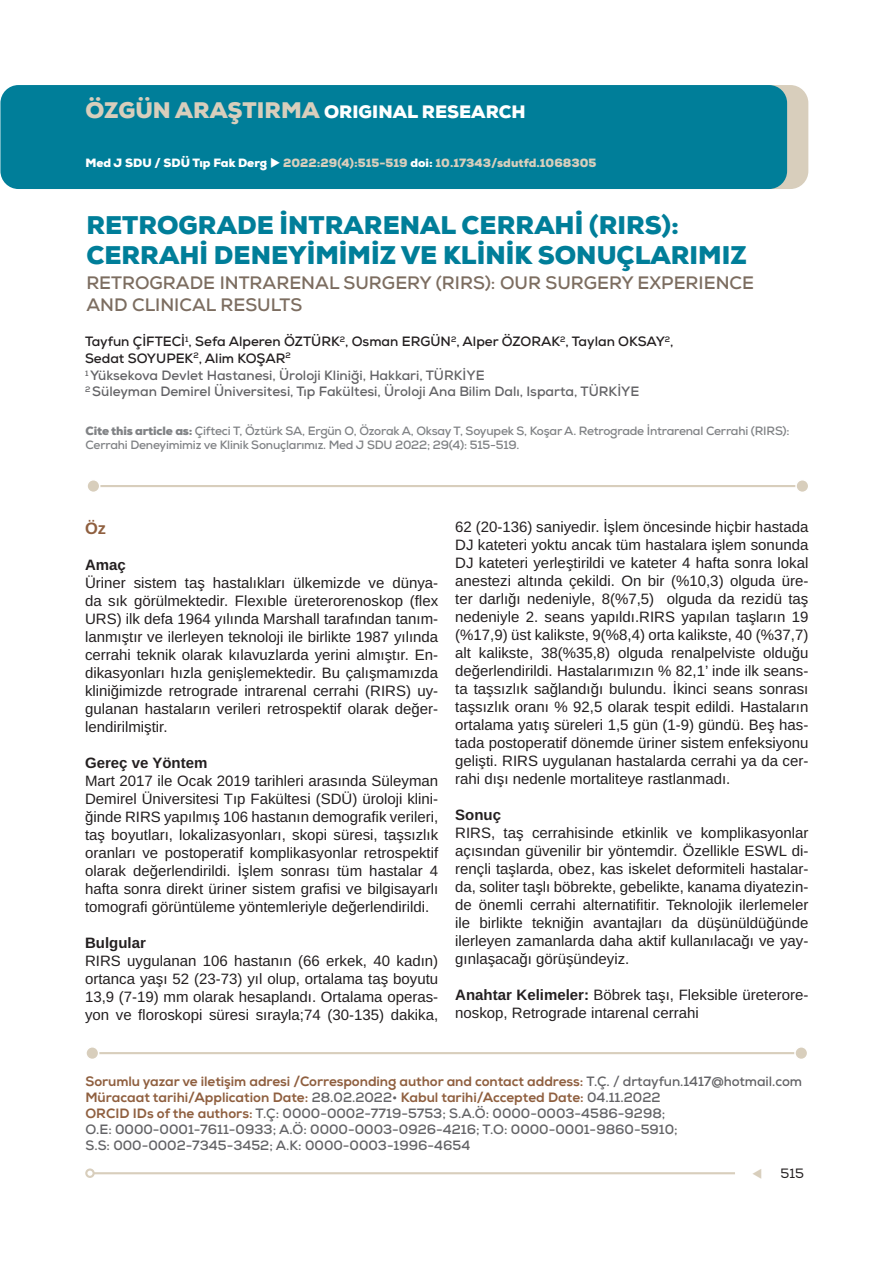
<style>
.page{position:relative;width:893px;height:1263px;background:#fff}
.page>*{position:absolute;margin:0;border:0;box-sizing:border-box;transform-origin:0 0}
.t1{font:900 25.5px/30.6px "Nexa";color:#007e99}
.t2{font:700 18px/21.6px "Nexa";color:#7c6d60}
.t3{font:900 18px "Nexa";color:#fff}
.t4{font:700 16.5px "Arimo";color:#8f5f3f}
.t5{font:15px/18px "Arimo";color:#231f20;text-align:justify}
.t6{font:700 15px "Arimo";color:#231f20}
.t7{font:700 13.5px/16.2px "Nexa";color:#636366}
.t8{font:700 13.5px/16.2px "Nexa";color:#231f20}
.t9{font:13.5px "Nexa";color:#231f20}
.t10{font:700 12px/14.4px "Nexa";letter-spacing:-.015em;color:#808285}
.t11{font:900 12px "Nexa";color:#d8cebc}
.s1{font-size:22.5px;color:#d8cebc}
.s2{color:#fff}
.s3{font-weight:900}
.s4{font-weight:700}
.s5{font-weight:800;color:#8f5f3f}
.s6{color:#d8cebc}
</style>
<div class="page">
<hr style="left:94px;top:1172px;width:641px;height:2px;background:#d8cebc">
<div style="left:85px;top:1168px;width:10px;height:10px;border:2px solid #d8cebc;border-radius:50%"></div>
<div style="left:16px;top:85px;width:792px;height:104px;background:#d8cebc;border-radius:18px"></div>
<div style="left:0;top:85px;width:787px;height:104px;background:#007e99;border-radius:18px"></div>
<hr style="left:90px;top:1052px;width:715px;height:2px;background:#d8cebc">
<div style="left:86px;top:1047px;width:13px;height:12px;background:#d8cebc;border-radius:50%"></div>
<div style="left:85px;top:1046px;width:14px;height:14px;border:2px solid #fff;border-radius:50%"></div>
<div style="left:795px;top:1047px;width:13px;height:12px;background:#d8cebc;border-radius:50%"></div>
<div style="left:794px;top:1046px;width:14px;height:14px;border:2px solid #fff;border-radius:50%"></div>
<hr style="left:91px;top:485px;width:715px;height:2px;background:#d8cebc">
<div style="left:87px;top:480px;width:13px;height:12px;background:#d8cebc;border-radius:50%"></div>
<div style="left:86px;top:479px;width:14px;height:14px;border:2px solid #fff;border-radius:50%"></div>
<div style="left:796px;top:480px;width:13px;height:12px;background:#d8cebc;border-radius:50%"></div>
<div style="left:795px;top:479px;width:14px;height:14px;border:2px solid #fff;border-radius:50%"></div>
<p class="t3" style="left:85px;top:100px;width:442px"><span class="s1">ÖZGÜN ARAŞTIRMA</span> ORIGINAL RESEARCH</p>
<p class="t11" style="left:85px;top:155px;width:513px"><span class="s2">Med J SDU / SDÜ Tıp Fak Derg</span> <span class="s2">◆</span> 2022:29(4):515-519 <span class="s2">doi:</span> 10.17343/sdutfd.1068305</p>
<h1 class="t1" style="left:86px;top:210px;width:662px">RETROGRADE İNTRARENAL CERRAHİ (RIRS):<br>CERRAHİ DENEYİMİMİZ VE KLİNİK SONUÇLARIMIZ</h1>
<p class="t2" style="left:86px;top:272px;width:669px">RETROGRADE INTRARENAL SURGERY (RIRS): OUR SURGERY EXPERIENCE<br>AND CLINICAL RESULTS</p>
<p class="t8" style="left:85px;top:334px;width:590px">Tayfun ÇİFTECİ<sup>1</sup>, Sefa Alperen ÖZTÜRK<sup>2</sup>, Osman ERGÜN<sup>2</sup>, Alper ÖZORAK<sup>2</sup>, Taylan OKSAY<sup>2</sup>,<br>Sedat SOYUPEK<sup>2</sup>, Alim KOŞAR<sup>2</sup></p>
<p class="t7" style="left:85px;top:367px;width:556px"><sup>1</sup> Yüksekova Devlet Hastanesi, Üroloji Kliniği, Hakkari, TÜRKİYE<br><sup>2</sup> Süleyman Demirel Üniversitesi, Tıp Fakültesi, Üroloji Ana Bilim Dalı, Isparta, TÜRKİYE</p>
<p class="t10" style="left:86px;top:424px;width:706px"><span class="s3">Cite this article as:</span> Çifteci T, Öztürk SA, Ergün O, Özorak A, Oksay T, Soyupek S, Koşar A. Retrograde İntrarenal Cerrahi (RIRS):<br>Cerrahi Deneyimimiz ve Klinik Sonuçlarımız. Med J SDU 2022; 29(4): 515-519.</p>
<p class="t4" style="left:85px;top:517px;width:23px">Öz</p>
<p class="t6" style="left:85px;top:554px;width:42px">Amaç</p>
<p class="t5" style="left:85px;top:574px;width:355px">Üriner sistem taş hastalıkları ülkemizde ve dünya&shy;da sık görülmektedir. Flexıble üreterorenoskop (flex URS) ilk defa 1964 yılında Marshall tarafından tanım&shy;lanmıştır ve ilerleyen teknoloji ile birlikte 1987 yılında cerrahi teknik olarak kılavuzlarda yerini almıştır. En&shy;dikasyonları hızla genişlemektedir. Bu çalışmamızda kliniğimizde retrograde intrarenal cerrahi (RIRS) uy&shy;gulanan hastaların verileri retrospektif olarak değer&shy;lendirilmiştir.</p>
<p class="t6" style="left:85px;top:752px;width:124px">Gereç ve Yöntem</p>
<p class="t5" style="left:85px;top:772px;width:355px">Mart 2017 ile Ocak 2019 tarihleri arasında Süleyman Demirel Üniversitesi Tıp Fakültesi (SDÜ) üroloji klini&shy;ğinde RIRS yapılmış 106 hastanın demografik verileri, taş boyutları, lokalizasyonları, skopi süresi, taşsızlık oranları ve postoperatif komplikasyonlar retrospektif olarak değerlendirildi. İşlem sonrası tüm hastalar 4 hafta sonra direkt üriner sistem grafisi ve bilgisayarlı tomografi görüntüleme yöntemleriyle değerlendirildi.</p>
<p class="t6" style="left:85px;top:932px;width:62px">Bulgular</p>
<p class="t5" style="left:85px;top:952px;width:355px">RIRS uygulanan 106 hastanın (66 erkek, 40 kadın) ortanca yaşı 52 (23-73) yıl olup, ortalama taş boyutu 13,9 (7-19) mm olarak hesaplandı. Ortalama operas&shy;yon ve floroskopi süresi sırayla;74 (30-135) dakika,</p>
<p class="t5" style="left:455px;top:518px;width:355px">62 (20-136) saniyedir. İşlem öncesinde hiçbir hastada DJ kateteri yoktu ancak tüm hastalara işlem sonunda DJ kateteri yerleştirildi ve kateter 4 hafta sonra lokal anestezi altında çekildi. On bir (%10,3) olguda üre&shy;ter darlığı nedeniyle, 8(%7,5) olguda da rezidü taş nedeniyle 2. seans yapıldı.RIRS yapılan taşların 19 (%17,9) üst kalikste, 9(%8,4) orta kalikste, 40 (%37,7) alt kalikste, 38(%35,8) olguda renalpelviste olduğu değerlendirildi. Hastalarımızın % 82,1’ inde ilk seans&shy;ta taşsızlık sağlandığı bulundu. İkinci seans sonrası taşsızlık oranı % 92,5 olarak tespit edildi. Hastaların ortalama yatış süreleri 1,5 gün (1-9) gündü. Beş has&shy;tada postoperatif dönemde üriner sistem enfeksiyonu gelişti. RIRS uygulanan hastalarda cerrahi ya da cer&shy;rahi dışı nedenle mortaliteye rastlanmadı.</p>
<p class="t6" style="left:455px;top:805px;width:47px">Sonuç</p>
<p class="t5" style="left:455px;top:824px;width:355px">RIRS, taş cerrahisinde etkinlik ve komplikasyonlar açısından güvenilir bir yöntemdir. Özellikle ESWL di&shy;rençli taşlarda, obez, kas iskelet deformiteli hastalar&shy;da, soliter taşlı böbrekte, gebelikte, kanama diyatezin&shy;de önemli cerrahi alternatifitir. Teknolojik ilerlemeler ile birlikte tekniğin avantajları da düşünüldüğünde ilerleyen zamanlarda daha aktif kullanılacağı ve yay&shy;gınlaşacağı görüşündeyiz.</p>
<p class="t5" style="left:455px;top:986px;width:355px"><span class="s4">Anahtar Kelimeler:</span> Böbrek taşı, Fleksible üreterore&shy;noskop, Retrograde intarenal cerrahi</p>
<p class="t7" style="left:85px;top:1073px;width:718px"><span class="s5">Sorumlu yazar ve iletişim adresi /Corresponding author and contact address:</span> T.Ç. / drtayfun.1417@hotmail.com <span class="s5">Müracaat tarihi/Application Date:</span> 28.02.2022• <span class="s5">Kabul tarihi/Accepted Date:</span> 04.11.2022<br><span class="s5">ORCID IDs of the authors:</span> T.Ç: 0000-0002-7719-5753; S.A.Ö: 0000-0003-4586-9298;<br>O.E: 0000-0001-7611-0933; A.Ö: 0000-0003-0926-4216; T.O: 0000-0001-9860-5910;<br>S.S: 000-0002-7345-3452; A.K: 0000-0003-1996-4654</p>
<p class="t9" style="left:752px;top:1165px;width:54px"><span class="s6">▼</span> 515</p>
</div>
